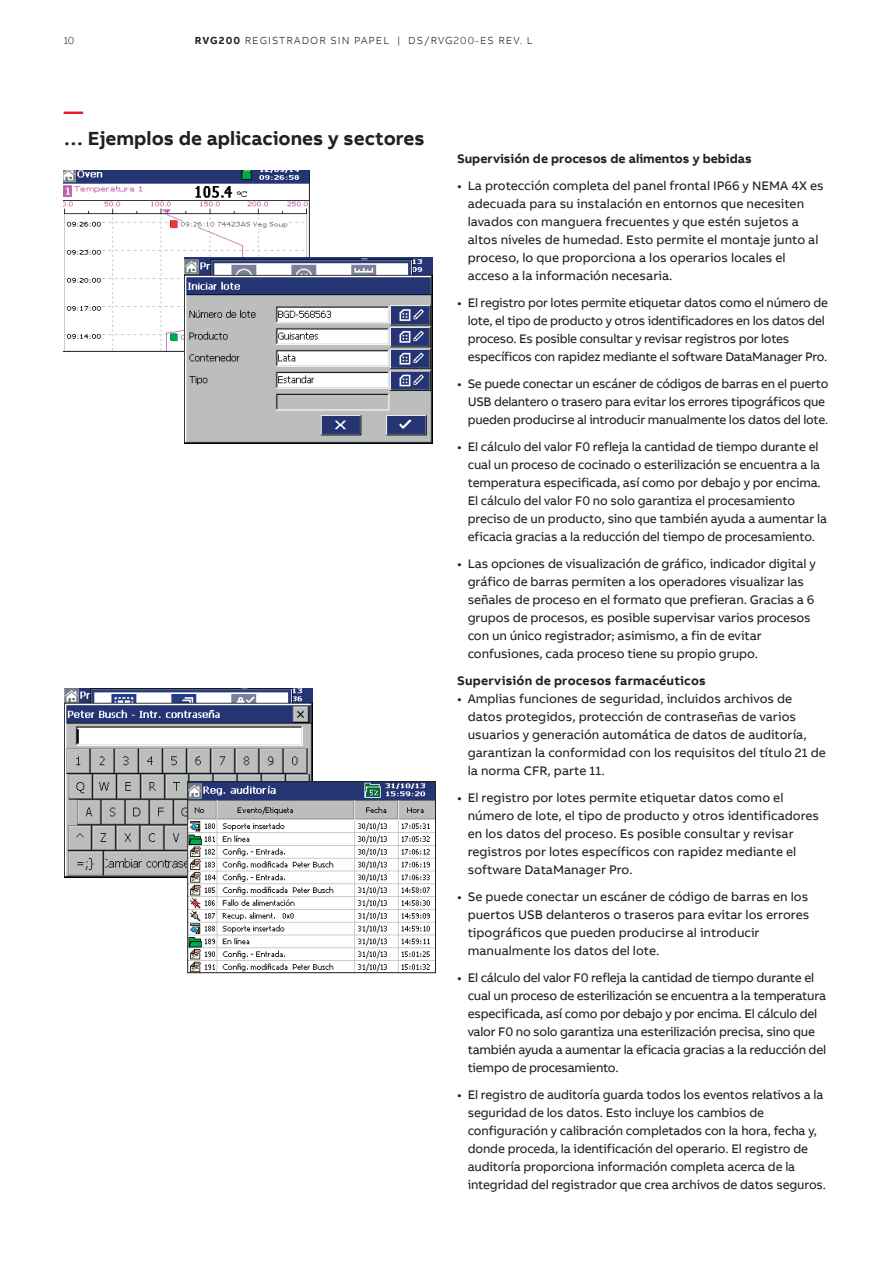
<style>
.page{position:relative;width:893px;height:1263px;background:#fff}
.page>*{position:absolute;margin:0;border:0;box-sizing:border-box;transform-origin:0 0}
.Heading_Level_1_Bold{font:700 19.5px "AB Bvoice";color:#231f20}
.t1{font:700 19.5px "AB Bvoice";color:#ee1c28}
.t2{font:12.75px/18px "AB Bvoice";letter-spacing:-.01em;color:#231f20}
.Heading_Level_1_Bold-2{font:700 12.75px "AB Bvoice";color:#231f20}
.Heading_Level_2_8_5p{font:700 12.75px "AB Bvoice";letter-spacing:.02em;color:#231f20}
.t3{font:300 10.5px "AB Bvoice";letter-spacing:.1em;color:#231f20}
.s1{font-weight:700}
</style>
<div class="page">
<svg style="left:64px;top:171px;width:246px;height:181px"></svg>
<img style="left:185px;top:257px;width:248px;height:186px">
<img style="left:64px;top:688px;width:248px;height:189px">
<img style="left:189px;top:783px;width:245px;height:188px">
<div style="left:187px;top:781px;width:249px;height:192px;border:1px solid #231f20"></div>
<p class="t3" style="left:64px;top:34px;width:12px">10</p>
<p class="t3" style="left:195px;top:34px;width:339px"><span class="s1">RVG200</span> REGISTRADOR SIN PAPEL | DS/RVG200-ES REV. L</p>
<p class="t1" style="left:64px;top:99px;width:21px">—</p>
<p class="Heading_Level_1_Bold" style="left:64px;top:126px;width:363px">… Ejemplos de aplicaciones y sectores</p>
<p class="Heading_Level_1_Bold-2" style="left:457px;top:151px;width:296px">Supervisión de procesos de alimentos y bebidas</p>
<p class="t2" style="left:468px;top:177px;width:357px;text-indent:-11px">• La protección completa del panel frontal IP66 y NEMA 4X es adecuada para su instalación en entornos que necesiten lavados con manguera frecuentes y que estén sujetos a altos niveles de humedad. Esto permite el montaje junto al proceso, lo que proporciona a los operarios locales el acceso a la información necesaria.</p>
<p class="t2" style="left:468px;top:294px;width:362px;text-indent:-11px">• El registro por lotes permite etiquetar datos como el número de lote, el tipo de producto y otros identificadores en los datos del proceso. Es posible consultar y revisar registros por lotes específicos con rapidez mediante el software DataManager Pro.</p>
<p class="t2" style="left:468px;top:375px;width:362px;text-indent:-11px">• Se puede conectar un escáner de códigos de barras en el puerto<br>USB delantero o trasero para evitar los errores tipográficos que pueden producirse al introducir manualmente los datos del lote.</p>
<p class="t2" style="left:468px;top:438px;width:361px;text-indent:-11px">• El cálculo del valor F0 refleja la cantidad de tiempo durante el cual un proceso de cocinado o esterilización se encuentra a la temperatura especificada, así como por debajo y por encima.<br>El cálculo del valor F0 no solo garantiza el procesamiento preciso de un producto, sino que también ayuda a aumentar la eficacia gracias a la reducción del tiempo de procesamiento.</p>
<p class="t2" style="left:468px;top:555px;width:350px;text-indent:-11px">• Las opciones de visualización de gráfico, indicador digital y gráfico de barras permiten a los operadores visualizar las señales de proceso en el formato que prefieran. Gracias a 6 grupos de procesos, es posible supervisar varios procesos con un único registrador; asimismo, a fin de evitar confusiones, cada proceso tiene su propio grupo.</p>
<p class="Heading_Level_2_8_5p" style="left:457px;top:673px;width:250px">Supervisión de procesos farmacéuticos</p>
<p class="t2" style="left:468px;top:690px;width:359px;text-indent:-11px">• Amplias funciones de seguridad, incluidos archivos de datos protegidos, protección de contraseñas de varios usuarios y generación automática de datos de auditoría, garantizan la conformidad con los requisitos del título 21 de la norma CFR, parte 11.</p>
<p class="t2" style="left:468px;top:789px;width:353px;text-indent:-11px">• El registro por lotes permite etiquetar datos como el número de lote, el tipo de producto y otros identificadores en los datos del proceso. Es posible consultar y revisar registros por lotes específicos con rapidez mediante el software DataManager Pro.</p>
<p class="t2" style="left:468px;top:888px;width:343px;text-indent:-11px">• Se puede conectar un escáner de código de barras en los puertos USB delanteros o traseros para evitar los errores tipográficos que pueden producirse al introducir manualmente los datos del lote.</p>
<p class="t2" style="left:468px;top:969px;width:360px;text-indent:-11px">• El cálculo del valor F0 refleja la cantidad de tiempo durante el cual un proceso de esterilización se encuentra a la temperatura especificada, así como por debajo y por encima. El cálculo del valor F0 no solo garantiza una esterilización precisa, sino que también ayuda a aumentar la eficacia gracias a la reducción del tiempo de procesamiento.</p>
<p class="t2" style="left:468px;top:1086px;width:360px;text-indent:-11px">• El registro de auditoría guarda todos los eventos relativos a la seguridad de los datos. Esto incluye los cambios de configuración y calibración completados con la hora, fecha y, donde proceda, la identificación del operario. El registro de auditoría proporciona información completa acerca de la integridad del registrador que crea archivos de datos seguros.</p>
</div>
